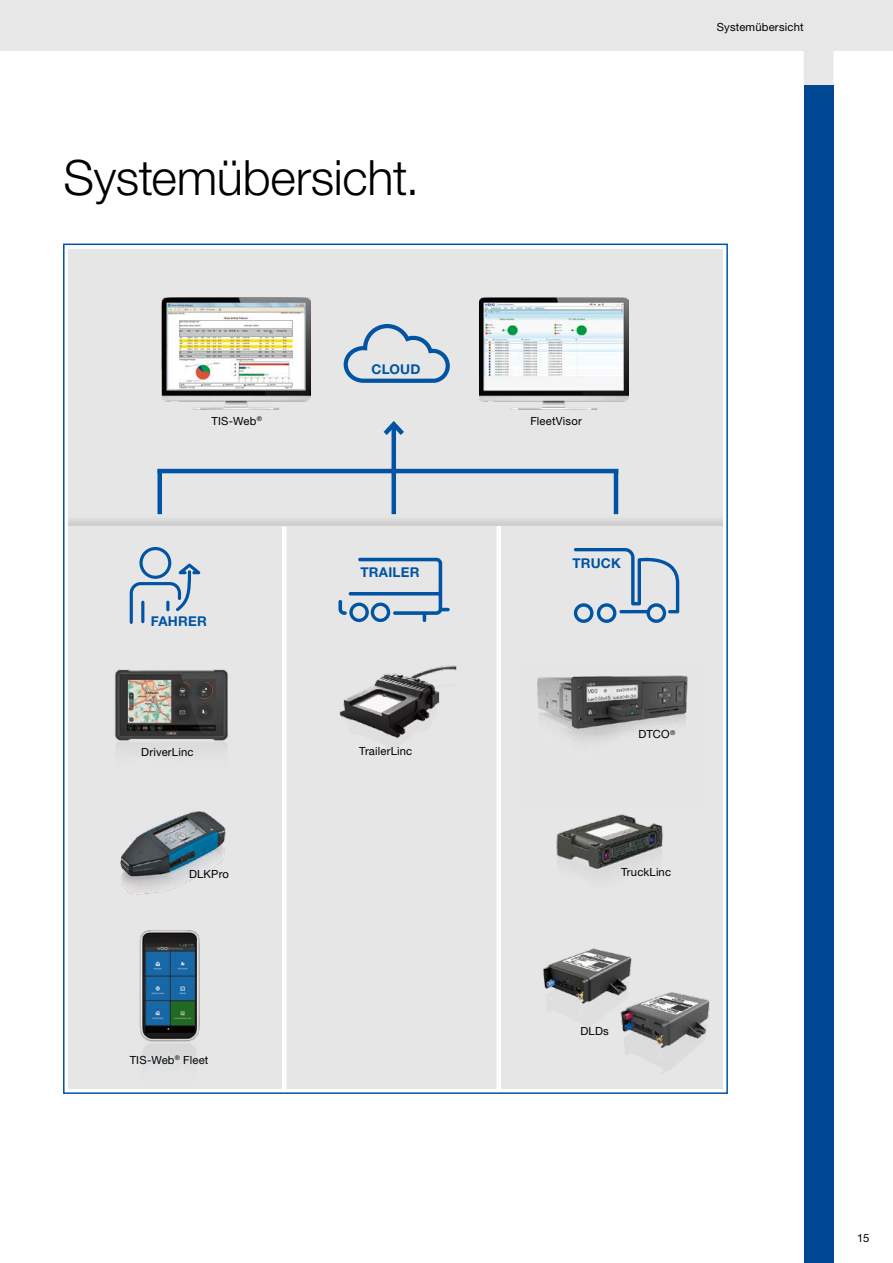
<style>
.page{position:relative;width:893px;height:1263px;background:#fff}
.page>*{position:absolute;margin:0;border:0;box-sizing:border-box;transform-origin:0 0}
.t1{font:300 48.75px "Helvetica Neue";letter-spacing:-.005em;color:#000}
.t2{font:700 13.5px "Helvetica Neue";letter-spacing:.015em;color:#0054a3}
.t3{font:11.25px "Helvetica Neue";letter-spacing:.015em;color:#000}
.t4{font:6.45px "Helvetica Neue";color:#000}
</style>
<div class="page">
<div style="left:68px;top:249px;width:655px;height:840px;background:#e6e6e6"></div>
<div style="left:68px;top:515px;width:655px;height:11px;background:#d9d9d9"></div>
<svg style="left:0;top:0;width:893px;height:85px;fill:#e7e7e7"></svg>
<div style="left:804px;top:85px;width:29px;height:1178px;background:#004893"></div>
<img style="left:537px;top:675px;width:151px;height:66px">
<img style="left:543px;top:948px;width:89px;height:56px">
<img style="left:589px;top:977px;width:139px;height:107px">
<img style="left:139px;top:930px;width:60px;height:164px">
<img style="left:120px;top:814px;width:106px;height:81px">
<img style="left:115px;top:669px;width:113px;height:145px">
<svg style="left:344px;top:324px;width:106px;height:59px"></svg>
<svg style="left:574px;top:548px;width:105px;height:75px"></svg>
<svg style="left:338px;top:558px;width:112px;height:64px"></svg>
<img style="left:556px;top:814px;width:107px;height:63px">
<img style="left:161px;top:297px;width:149px;height:112px">
<img style="left:479px;top:297px;width:149px;height:112px">
<svg style="left:130px;top:547px;width:70px;height:77px"></svg>
<hr style="left:392px;top:424px;width:4px;height:48px;background:#0054a3">
<svg style="left:383px;top:421px;width:21px;height:19px"></svg>
<hr style="left:158px;top:469px;width:4px;height:45px;background:#0054a3">
<hr style="left:392px;top:469px;width:4px;height:45px;background:#0054a3">
<hr style="left:614px;top:469px;width:4px;height:45px;background:#0054a3">
<hr style="left:158px;top:469px;width:460px;height:4px;background:#0054a3">
<hr style="left:282px;top:526px;width:4px;height:566px;background:#fff">
<div style="left:496px;top:526px;width:5px;height:566px;background:#fff"></div>
<img style="left:339px;top:665px;width:118px;height:74px">
<h1 class="t1" style="left:63px;top:148px;width:357px">Systemübersicht.</h1>
<p class="t3" style="left:717px;top:20px;width:88px">Systemübersicht</p>
<p class="t2" style="left:371px;top:361px;width:51px">CLOUD</p>
<p class="t4" style="left:257px;top:415px;width:7px">®</p>
<p class="t3" style="left:212px;top:414px;width:46px">TIS-Web</p>
<p class="t3" style="left:530px;top:414px;width:53px">FleetVisor</p>
<p class="t2" style="left:151px;top:613px;width:58px">FAHRER</p>
<p class="t3" style="left:141px;top:746px;width:54px">DriverLinc</p>
<p class="t3" style="left:189px;top:867px;width:42px">DLKPro</p>
<p class="t3" style="left:130px;top:1053px;width:80px">TIS-Web<sup>®</sup> Fleet</p>
<p class="t2" style="left:360px;top:564px;width:61px">TRAILER</p>
<p class="t3" style="left:359px;top:744px;width:55px">TrailerLinc</p>
<p class="t2" style="left:573px;top:555px;width:50px">TRUCK</p>
<p class="t3" style="left:639px;top:728px;width:38px">DTCO<sup>®</sup></p>
<p class="t3" style="left:621px;top:865px;width:52px">TruckLinc</p>
<p class="t3" style="left:580px;top:1024px;width:30px">DLDs</p>
<p class="t3" style="left:857px;top:1231px;width:14px">15</p>
</div>
